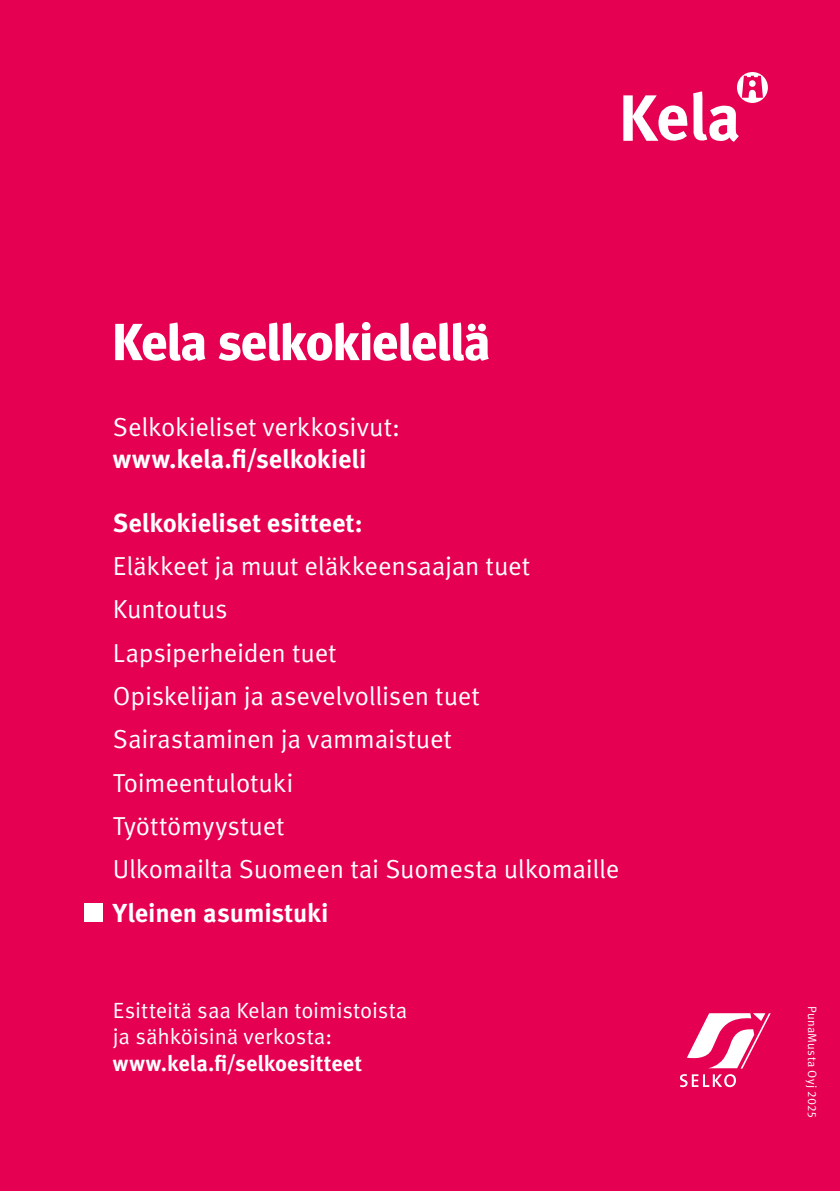
<style>
.page{position:relative;width:840px;height:1191px;background:#fff}
.page>*{position:absolute;margin:0;border:0;box-sizing:border-box;transform-origin:0 0}
.H1_otsikko{font:700 52px "Meta Headline Pro";letter-spacing:.005em;color:#fff}
.P_Body_copy{font:26px "Meta Pro Norm";letter-spacing:-.01em;color:#fff}
.P_Body_copy-2{font:700 26px "Meta Pro";color:#fff}
.P_Body_copy-3{font:22px "Meta Pro Norm";letter-spacing:-.005em;color:#fff}
.P_Body_copy-4{font:700 22px "Meta Pro";letter-spacing:.005em;color:#fff}
.t1{font:12px "Meta Pro Norm";letter-spacing:.035em;color:#fff}
</style>
<div class="page">
<div style="left:0;top:0;width:839px;height:1191px;background:#e50051"></div>
<svg style="left:623px;top:72px;width:144px;height:70px"></svg>
<div style="left:84px;top:903px;width:19px;height:18px;background:#fff"></div>
<svg style="left:687px;top:1013px;width:83px;height:55px"></svg>
<svg style="left:680px;top:1074px;width:55px;height:13px"></svg>
<h1 class="H1_otsikko" style="left:113px;top:301px;width:377px">Kela selkokielellä</h1>
<p class="P_Body_copy" style="left:113px;top:407px;width:288px">Selkokieliset verkkosivut:</p>
<p class="P_Body_copy-2" style="left:113px;top:438px;width:255px">www.kela.fi/selkokieli</p>
<p class="P_Body_copy-2" style="left:113px;top:502px;width:251px">Selkokieliset esitteet:</p>
<p class="P_Body_copy" style="left:113px;top:546px;width:418px">Eläkkeet ja muut eläkkeensaajan tuet</p>
<p class="P_Body_copy" style="left:113px;top:589px;width:116px">Kuntoutus</p>
<p class="P_Body_copy" style="left:113px;top:633px;width:225px">Lapsiperheiden tuet</p>
<p class="P_Body_copy" style="left:113px;top:676px;width:368px">Opiskelijan ja asevelvollisen tuet</p>
<p class="P_Body_copy" style="left:113px;top:719px;width:340px">Sairastaminen ja vammaistuet</p>
<p class="P_Body_copy" style="left:113px;top:763px;width:182px">Toimeentulotuki</p>
<p class="P_Body_copy" style="left:113px;top:806px;width:173px">Työttömyystuet</p>
<p class="P_Body_copy" style="left:113px;top:849px;width:508px">Ulkomailta Suomeen tai Suomesta ulkomaille</p>
<p class="P_Body_copy-2" style="left:113px;top:892px;width:217px">Yleinen asumistuki</p>
<p class="P_Body_copy-3" style="left:113px;top:993px;width:296px">Esitteitä saa Kelan toimistoista</p>
<p class="P_Body_copy-3" style="left:113px;top:1020px;width:221px">ja sähköisinä verkosta:</p>
<p class="P_Body_copy-4" style="left:113px;top:1046px;width:250px">www.kela.fi/selkoesitteet</p>
<p class="t1" style="left:821px;top:1005px;width:114px;rotate:90deg">PunaMusta Oyj 2025</p>
</div>
